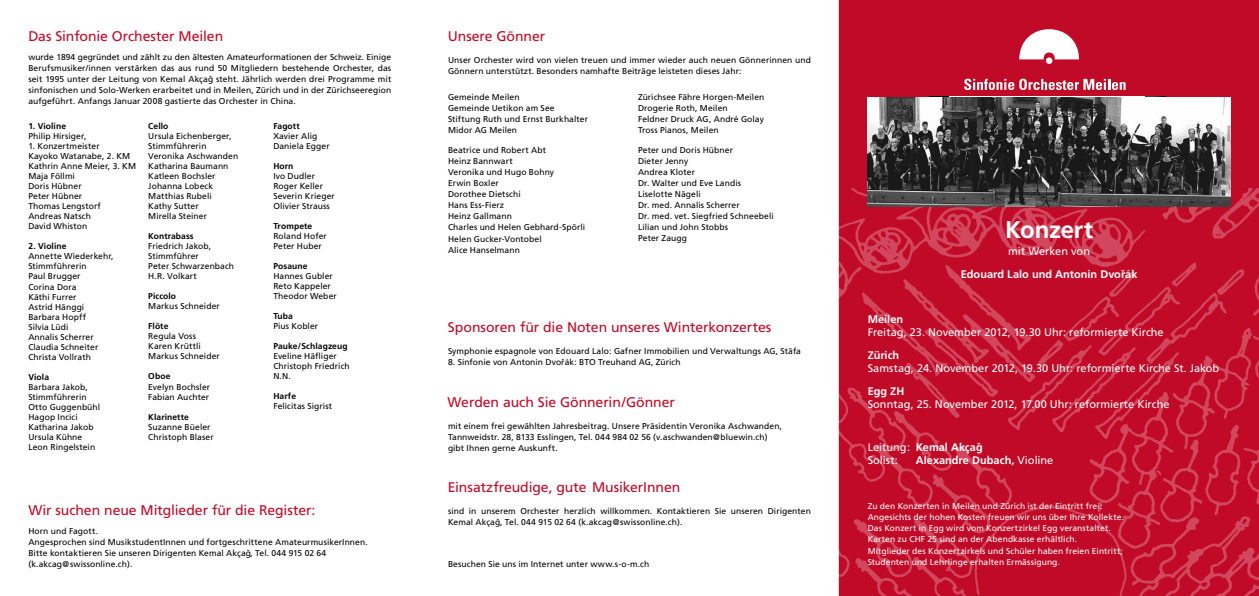
<style>
.page{position:relative;width:1259px;height:596px;background:#fff}
.page>*{position:absolute;margin:0;border:0;box-sizing:border-box;transform-origin:0 0}
.t1{font:700 24px "Frutiger";letter-spacing:-.01em;color:#fff}
.t2{font:14px "Frutiger";letter-spacing:-.005em;color:#c10a27}
.t3{font:11px/13px "Frutiger";color:#fff}
.t4{font:700 11px "Frutiger";color:#fff}
.t5{font:8.5px/10px "Frutiger";letter-spacing:.01em;color:#000}
.t6{font:8.5px/11px "Frutiger";letter-spacing:.01em;color:#fff}
.t7{font:700 8.5px "Frutiger";letter-spacing:.01em;color:#000}
.s1{font-weight:700}
.s2{font-weight:400}
</style>
<div class="page">
<div style="left:839px;top:0;width:420px;height:188px;background:#c10a27"></div>
<img style="left:839px;top:188px;width:420px;height:407px">
<svg style="left:1019px;top:28px;width:60px;height:31px"></svg>
<div style="left:1046px;top:57px;width:6px;height:7px;background:#fff;border-radius:50%"></div>
<svg style="left:964px;top:79px;width:161px;height:11px"></svg>
<img style="left:867px;top:97px;width:363px;height:109px">
<h2 class="t2" style="left:28px;top:28px;width:196px">Das Sinfonie Orchester Meilen</h2>
<p class="t5" style="left:28px;top:51px;width:364px;line-height:11px;text-align:justify">wurde 1894 gegründet und zählt zu den ältesten Amateurformationen der Schweiz. Einige Berufsmusiker/innen verstärken das aus rund 50 Mitgliedern bestehende Orchester, das seit 1995 unter der Leitung von Kemal Akçagˇ steht. Jährlich werden drei Programme mit sinfonischen und Solo-Werken erarbeitet und in Meilen, Zürich und in der Zürichseeregion aufgeführt. Anfangs Januar 2008 gastierte das Orchester in China.</p>
<p class="t7" style="left:28px;top:121px;width:39px">1. Violine</p>
<p class="t5" style="left:28px;top:131px;width:60px">Philip Hirsiger,</p>
<p class="t5" style="left:28px;top:141px;width:109px">1. Konzertmeister<br>Kayoko Watanabe, 2. KM<br>Kathrin Anne Meier, 3. KM<br>Maja Föllmi<br>Doris Hübner<br>Peter Hübner<br>Thomas Lengstorf<br>Andreas Natsch<br>David Whiston</p>
<p class="t7" style="left:28px;top:241px;width:40px">2. Violine</p>
<p class="t5" style="left:28px;top:251px;width:87px">Annette Wiederkehr,<br>Stimmführerin<br>Paul Brugger<br>Corina Dora<br>Käthi Furrer<br>Astrid Hänggi<br>Barbara Hopff<br>Silvia Lüdi<br>Annalis Scherrer<br>Claudia Schneiter<br>Christa Vollrath</p>
<p class="t7" style="left:28px;top:371px;width:22px">Viola</p>
<p class="t5" style="left:28px;top:381px;width:73px">Barbara Jakob,<br>Stimmführerin<br>Otto Guggenbühl<br>Hagop Incici<br>Katharina Jakob<br>Ursula Kühne<br>Leon Ringelstein</p>
<p class="t7" style="left:148px;top:121px;width:22px">Cello</p>
<p class="t5" style="left:148px;top:131px;width:91px">Ursula Eichenberger,<br>Stimmführerin<br>Veronika Aschwanden<br>Katharina Baumann<br>Katleen Bochsler<br>Johanna Lobeck<br>Matthias Rubeli<br>Kathy Sutter<br>Mirella Steiner</p>
<p class="t7" style="left:148px;top:231px;width:47px">Kontrabass</p>
<p class="t5" style="left:148px;top:241px;width:87px">Friedrich Jakob,<br>Stimmführer<br>Peter Schwarzenbach<br>H.R. Volkart</p>
<p class="t7" style="left:148px;top:291px;width:29px">Piccolo</p>
<p class="t5" style="left:148px;top:301px;width:73px">Markus Schneider</p>
<p class="t7" style="left:148px;top:321px;width:22px">Flöte</p>
<p class="t5" style="left:148px;top:331px;width:73px">Regula Voss<br>Karen Krüttli<br>Markus Schneider</p>
<p class="t7" style="left:148px;top:371px;width:24px">Oboe</p>
<p class="t5" style="left:148px;top:381px;width:63px">Evelyn Bochsler<br>Fabian Auchter</p>
<p class="t7" style="left:148px;top:411px;width:42px">Klarinette</p>
<p class="t5" style="left:148px;top:421px;width:67px">Suzanne Büeler<br>Christoph Blaser</p>
<p class="t7" style="left:273px;top:121px;width:28px">Fagott</p>
<p class="t5" style="left:273px;top:131px;width:58px">Xavier Alig<br>Daniela Egger</p>
<p class="t7" style="left:273px;top:161px;width:22px">Horn</p>
<p class="t5" style="left:273px;top:171px;width:63px">Ivo Dudler<br>Roger Keller<br>Severin Krieger<br>Olivier Strauss</p>
<p class="t7" style="left:273px;top:221px;width:40px">Trompete</p>
<p class="t5" style="left:273px;top:231px;width:55px">Roland Hofer<br>Peter Huber</p>
<p class="t7" style="left:273px;top:261px;width:36px">Posaune</p>
<p class="t5" style="left:273px;top:271px;width:65px">Hannes Gubler<br>Reto Kappeler<br>Theodor Weber</p>
<p class="t7" style="left:273px;top:311px;width:21px">Tuba</p>
<p class="t5" style="left:273px;top:321px;width:46px">Pius Kobler</p>
<p class="t7" style="left:273px;top:341px;width:76px">Pauke/Schlagzeug</p>
<p class="t5" style="left:273px;top:351px;width:78px">Eveline Häfliger<br>Christoph Friedrich<br>N.N.</p>
<p class="t7" style="left:273px;top:391px;width:24px">Harfe</p>
<p class="t5" style="left:273px;top:401px;width:60px">Felicitas Sigrist</p>
<h2 class="t2" style="left:28px;top:501px;width:288px">Wir suchen neue Mitglieder für die Register:</h2>
<p class="t5" style="left:28px;top:525px;width:341px;line-height:11px">Horn und Fagott.<br>Angesprochen sind MusikstudentInnen und fortgeschrittene AmateurmusikerInnen.<br>Bitte kontaktieren Sie unseren Dirigenten Kemal Akçagˇ , Tel. 044 915 02 64 (k.akcag@swissonline.ch).</p>
<h2 class="t2" style="left:448px;top:28px;width:99px">Unsere Gönner</h2>
<p class="t5" style="left:448px;top:54px;width:364px;line-height:11px">Unser Orchester wird von vielen treuen und immer wieder auch neuen Gönnerinnen und<br>Gönnern unterstützt. Besonders namhafte Beiträge leisteten dieses Jahr:</p>
<p class="t5" style="left:448px;top:92px;width:141px;line-height:11px">Gemeinde Meilen<br>Gemeinde Uetikon am See<br>Stiftung Ruth und Ernst Burkhalter<br>Midor AG Meilen</p>
<p class="t5" style="left:638px;top:92px;width:128px;line-height:11px">Zürichsee Fähre Horgen-Meilen<br>Drogerie Roth, Meilen<br>Feldner Druck AG, André Golay<br>Tross Pianos, Meilen</p>
<p class="t5" style="left:448px;top:145px;width:139px;line-height:11px">Beatrice und Robert Abt<br>Heinz Bannwart<br>Veronika und Hugo Bohny<br>Erwin Boxler<br>Dorothee Dietschi<br>Hans Ess-Fierz<br>Heinz Gallmann<br>Charles und Helen Gebhard-Spörli<br>Helen Gucker-Vontobel<br>Alice Hanselmann</p>
<p class="t5" style="left:638px;top:145px;width:137px;line-height:11px">Peter und Doris Hübner<br>Dieter Jenny<br>Andrea Kloter<br>Dr. Walter und Eve Landis<br>Liselotte Nägeli<br>Dr. med. Annalis Scherrer<br>Dr. med. vet. Siegfried Schneebeli<br>Lilian und John Stobbs<br>Peter Zaugg</p>
<h2 class="t2" style="left:448px;top:318px;width:325px">Sponsoren für die Noten unseres Winterkonzertes</h2>
<p class="t5" style="left:448px;top:345px;width:354px">Symphonie espagnole von Edouard Lalo: Gafner Immobilien und Verwaltungs AG, Stäfa</p>
<p class="t5" style="left:448px;top:356px;width:234px">8. Sinfonie von Antonin Dvorˇák: BTO Treuhand AG, Zürich</p>
<h2 class="t2" style="left:447px;top:393px;width:229px">Werden auch Sie Gönnerin/Gönner</h2>
<p class="t5" style="left:448px;top:419px;width:336px;line-height:11px">mit einem frei gewählten Jahresbeitrag. Unsere Präsidentin Veronika Aschwanden,<br>Tannweidstr. 28, 8133 Esslingen, Tel. 044 984 02 56 (v.aschwanden@bluewin.ch) gibt Ihnen gerne Auskunft.</p>
<h2 class="t2" style="left:448px;top:479px;width:234px">Einsatzfreudige, gute MusikerInnen</h2>
<p class="t5" style="left:448px;top:505px;width:364px;line-height:11px">sind in unserem Orchester herzlich willkommen. Kontaktieren Sie unseren Dirigenten<br>Kemal Akçagˇ, Tel. 044 915 02 64 (k.akcag@swissonline.ch).</p>
<p class="t5" style="left:448px;top:558px;width:203px">Besuchen Sie uns im Internet unter www.s-o-m.ch</p>
<h1 class="t1" style="left:1005px;top:215px;width:89px">Konzert</h1>
<p class="t3" style="left:1008px;top:244px;width:83px">mit Werken von</p>
<p class="t4" style="left:961px;top:268px;width:178px">Edouard Lalo und Antonin Dvorˇák</p>
<p class="t4" style="left:867px;top:312px;width:37px">Meilen</p>
<p class="t3" style="left:867px;top:325px;width:297px">Freitag, 23. November 2012, 19.30 Uhr: reformierte Kirche</p>
<p class="t4" style="left:867px;top:348px;width:33px">Zürich</p>
<p class="t3" style="left:867px;top:361px;width:353px">Samstag, 24. November 2012, 19.30 Uhr: reformierte Kirche St. Jakob</p>
<p class="t4" style="left:867px;top:384px;width:38px">Egg ZH</p>
<p class="t3" style="left:867px;top:397px;width:303px">Sonntag, 25. November 2012, 17.00 Uhr: reformierte Kirche</p>
<p class="t3" style="left:867px;top:440px;width:117px">Leitung: <span class="s1">Kemal Akçagˇ<br></span>Solist:</p>
<p class="t4" style="left:916px;top:453px;width:139px">Alexandre Dubach, <span class="s2">Violine</span></p>
<p class="t6" style="left:867px;top:500px;width:258px">Zu den Konzerten in Meilen und Zürich ist der Eintritt frei:<br>Angesichts der hohen Kosten freuen wir uns über Ihre Kollekte.<br>Das Konzert in Egg wird vom Konzertzirkel Egg veranstaltet.<br>Karten zu CHF 25 sind an der Abendkasse erhältlich.<br>Mitglieder des Konzertzirkels und Schüler haben freien Eintritt; Studenten und Lehrlinge erhalten Ermässigung.</p>
</div>
